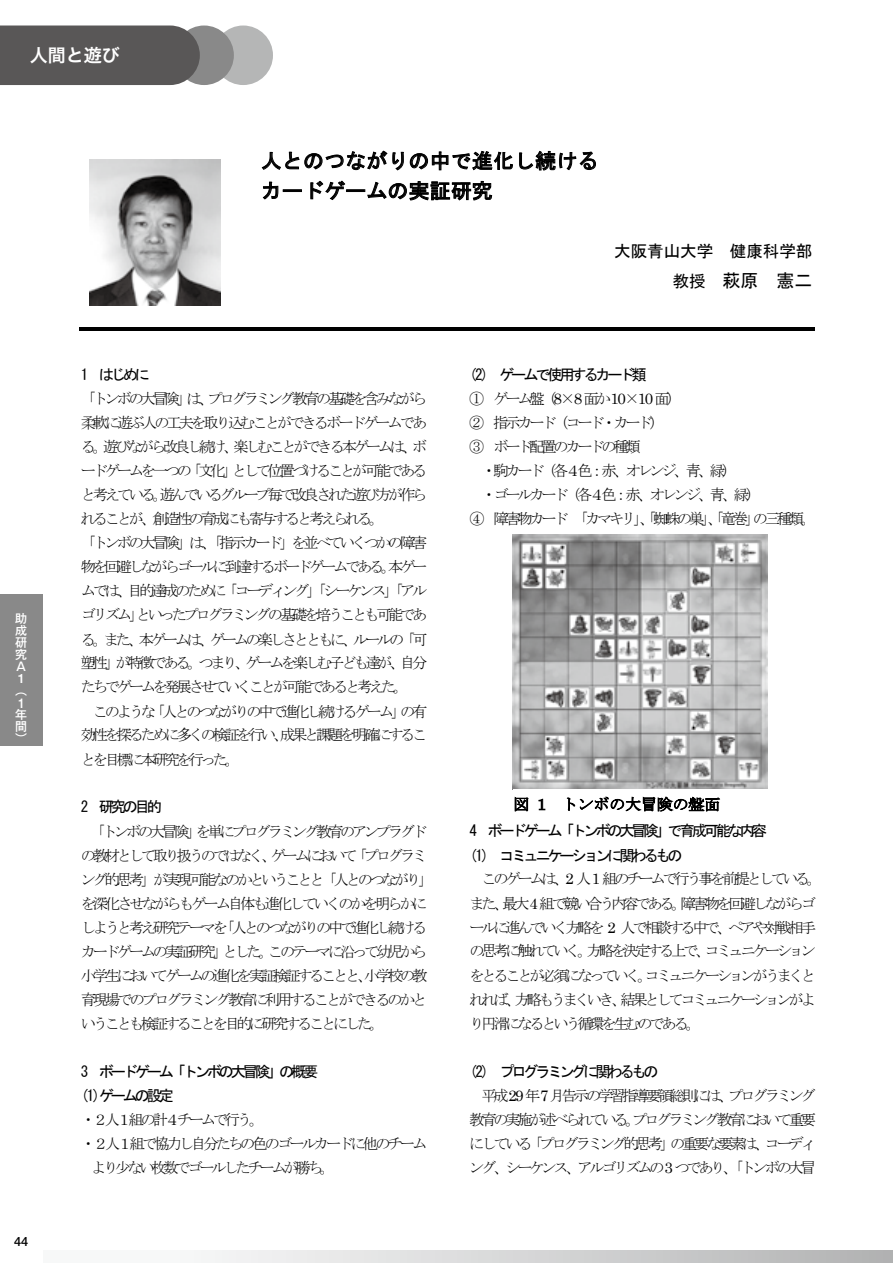
<style>
.page{position:relative;width:893px;height:1263px;background:#fff}
.page>*{position:absolute;margin:0;border:0;box-sizing:border-box;transform-origin:0 0}
.t1{font:20.55px/29.8px "MS Gothic";letter-spacing:.01em;color:#000}
.t2{font:18px "MS Gothic";color:#000}
.t3{font:18px "Hira Kaku Std N W6";color:#fff}
.t4{font:16.65px "MS Gothic";letter-spacing:-.005em;color:#000}
.t5{font:15.6px "MS Mincho";color:#000}
.t6{font:15.15px/24px "MS Mincho";letter-spacing:-.205em;color:#000}
.t7{font:15.15px/23.9px "MS Gothic";letter-spacing:-.205em;color:#000}
.t8{font:500 12.9px "Helvetica Neue LT Std";color:#000}
.t9{font:500 12.9px "Helvetica Neue LT Std";color:#fff}
.t10{font:500 12px/12px "Gothic MB101 Pro";color:#fff;text-align:justify}
.s1{font-size:16.65px}
.s2{font-family:"Century"}
</style>
<div class="page">
<hr style="left:79px;top:329px;width:735px;height:1px;background:#000">
<hr style="left:79px;top:327px;width:735px;height:1px;background:#000">
<img style="left:89px;top:159px;width:131px;height:146px">
<img style="left:513px;top:535px;width:254px;height:254px">
<svg style="left:201px;top:1250px;width:692px;height:13px;background:#d3d4d4"></svg>
<div style="left:213px;top:26px;width:60px;height:59px;background:#b5b6b6;border-radius:50%"></div>
<div style="left:174px;top:26px;width:60px;height:59px;background:#898989;border-radius:50%"></div>
<div style="left:0;top:26px;width:200px;height:59px;background:#595757"></div>
<div style="left:0;top:594px;width:43px;height:151px;background:#898989"></div>
<p class="t3" style="left:30px;top:41px;width:91px">人間と遊び</p>
<h1 class="t1" style="left:261px;top:146px;width:339px">人とのつながりの中で進化し続けるカードゲームの実証研究</h1>
<p class="t4" style="left:614px;top:242px;width:200px">大阪青山大学 健康科学部</p>
<p class="t2" style="left:673px;top:272px;width:141px"><span class="s1">教授</span> 萩原 憲二</p>
<p class="t10" style="left:15px;top:611px;width:13px">助成研究Ａ</p>
<p class="t9" style="left:18px;top:671px;width:9px">1</p>
<p class="t10" style="left:15px;top:683px;width:13px;text-align:left">（<br>１年間）</p>
<p class="t8" style="left:14px;top:1234px;width:16px">44</p>
<p class="t7" style="left:81px;top:363px;width:71px">1 はじめに</p>
<p class="t6" style="left:81px;top:387px;width:348px">「トンボの大冒険」は、プログラミング教育の基礎を含みながら柔軟に遊ぶ人の工夫を取り込むことができるボードゲームである。遊びながら改良し続け、楽しむことができる本ゲームは、ボードゲームを一つの「文化」として位置づけることが可能であると考えている。遊んでいるグループ毎で改良された遊び方が作られることが、創造性の育成にも寄与すると考えられる。<br>「トンボの大冒険」は、「指示カード」を並べていくつかの障害物を回避しながらゴールに到達するボードゲームである。本ゲームでは、目的達成のために「コーディング」「シーケンス」「アルゴリズム」といったプログラミングの基礎を培うことも可能である。また、本ゲームは、ゲームの楽しさとともに、ルールの「可塑性」が特徴である。つまり、ゲームを楽しむ子ども達が、自分たちでゲームを発展させていくことが可能であると考えた。</p>
<p class="t6" style="left:81px;top:699px;width:348px;text-align:justify;text-indent:12px">このような「人とのつながりの中で進化し続けるゲーム」の有効性を探るために多くの検証を行い、成果と課題を明確にすることを目標に本研究を行った。</p>
<p class="t7" style="left:81px;top:795px;width:83px">2 研究の目的</p>
<p class="t6" style="left:81px;top:819px;width:354px;text-indent:9px">「トンボの大冒険」を単にプログラミング教育のアンプラグドの教材として取り扱うのではなく、ゲームにおいて「プログラミング的思考」が実現可能なのかということと「人とのつながり」を深化させながらもゲーム自体も進化していくのかを明らかにしようと考え研究テーマを「人とのつながりの中で進化し続けるカードゲームの実証研究」とした。このテーマに沿って幼児から小学生においてゲームの進化を実証検証することと、小学校の教育現場でのプログラミング教育に利用することができるのかということも検証することを目的に研究することにした。</p>
<p class="t7" style="left:81px;top:1059px;width:239px">3 ボードゲーム「トンボの大冒険」の概要(1)ゲームの設定</p>
<p class="t6" style="left:81px;top:1107px;width:185px">・２人１組の計４チームで行う。</p>
<p class="t6" style="left:81px;top:1131px;width:348px">・２人１組で協力し自分たちの色のゴールカードに他のチーム</p>
<p class="t6" style="left:91px;top:1155px;width:245px">より少ない枚数でゴールしたチームが勝ち。</p>
<p class="t7" style="left:469px;top:362px;width:179px">(2) ゲームで使用するカード類</p>
<p class="t6" style="left:469px;top:387px;width:214px">① ゲーム盤（<span class="s2">8</span>×<span class="s2">8</span> 面か<span class="s2">10</span>×<span class="s2">10</span> 面）<br>② 指示カード（コード・カード）<br>③ ボード配置のカードの種類</p>
<p class="t6" style="left:481px;top:459px;width:257px">・駒カード（各４色：赤、オレンジ、青、緑）</p>
<p class="t6" style="left:481px;top:483px;width:281px">・ゴールカード（各４色：赤、オレンジ、青、緑）</p>
<p class="t6" style="left:469px;top:507px;width:348px">④ 障害物カード「カマキリ」、「蜘蛛の巣」、「竜巻」の三種類。</p>
<p class="t5" style="left:513px;top:796px;width:208px">図 <span class="s2">1</span> トンボの大冒険の盤面</p>
<p class="t7" style="left:469px;top:819px;width:299px">4 ボードゲーム「トンボの大冒険」で育成可能な内容(1) コミュニケーションに関わるもの</p>
<p class="t6" style="left:469px;top:867px;width:354px;text-indent:12px">このゲームは、<span class="s2">2</span> 人 <span class="s2">1</span> 組のチームで行う事を前提としている。また、最大 <span class="s2">4</span> 組で競い合う内容である。障害物を回避しながらゴールに進んでいく方略を <span class="s2">2</span> 人で相談する中で、ペアや対戦相手の思考に触れていく。方略を決定する上で、コミュニケーションをとることが必須になっていく。コミュニケーションがうまくとれれば、方略もうまくいき、結果としてコミュニケーションがより円滑になるという循環を生むのである。</p>
<p class="t7" style="left:469px;top:1059px;width:191px">(2) プログラミングに関わるもの</p>
<p class="t6" style="left:469px;top:1083px;width:348px;text-align:justify;text-indent:12px">平成 <span class="s2">29</span> 年 <span class="s2">7</span> 月告示の学習指導要領総則には、プログラミング教育の実施が述べられている。プログラミング教育において重要にしている「プログラミング的思考」の重要な要素は、コーディング、シーケンス、アルゴリズムの <span class="s2">3</span> つであり、「トンボの大冒</p>
</div>
